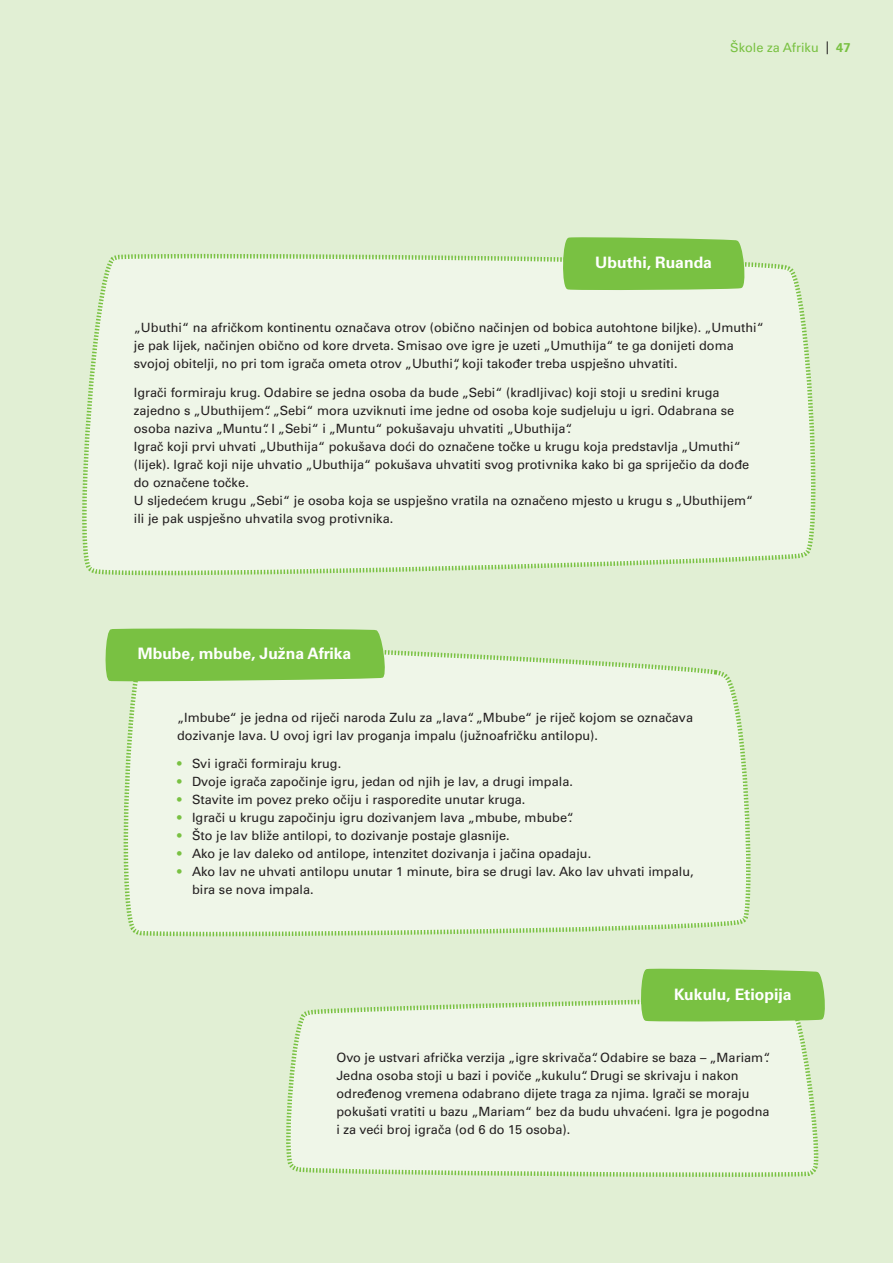
<style>
.page{position:relative;width:893px;height:1263px;background:#e1efd4}
.page>*{position:absolute;margin:0;border:0;box-sizing:border-box;transform-origin:0 0}
.t1{font:700 15.75px "Univers X";color:#fff}
.t2{font:12.75px/18px "Univers X";color:#231f20}
.t3{font:12.75px "Univers X";color:#79c142}
.s1{color:#231f20}
.s2{font-weight:700}
.s3{color:#79c142}
</style>
<div class="page">
<svg style="left:286px;top:999px;width:533px;height:178px;background:#ebf4e2"></svg>
<svg style="left:639px;top:968px;width:186px;height:54px;background:#80c44d"></svg>
<svg style="left:123px;top:650px;width:628px;height:287px;background:#ecf4e3"></svg>
<svg style="left:105px;top:628px;width:284px;height:54px;background:#81c44d"></svg>
<svg style="left:82px;top:253px;width:734px;height:323px;background:#ecf4e4"></svg>
<svg style="left:561px;top:237px;width:187px;height:54px;background:#83c550"></svg>
<p class="t3" style="left:730px;top:40px;width:122px">Škole za Afriku <span class="s1">|</span> <span class="s2">47</span></p>
<p class="t1" style="left:595px;top:253px;width:118px">Ubuthi, Ruanda</p>
<p class="t2" style="left:134px;top:319px;width:631px">„Ubuthi“ na afričkom kontinentu označava otrov (obično načinjen od bobica autohtone biljke). „Umuthi“ je pak lijek, načinjen obično od kore drveta. Smisao ove igre je uzeti „Umuthija“ te ga donijeti doma svojoj obitelji, no pri tom igrača ometa otrov „Ubuthi“, koji također treba uspješno uhvatiti.</p>
<p class="t2" style="left:134px;top:383px;width:621px">Igrači formiraju krug. Odabire se jedna osoba da bude „Sebi“ (kradljivac) koji stoji u sredini kruga zajedno s „Ubuthijem“. „Sebi“ mora uzviknuti ime jedne od osoba koje sudjeluju u igri. Odabrana se osoba naziva „Muntu“. I „Sebi“ i „Muntu“ pokušavaju uhvatiti „Ubuthija“.<br>Igrač koji prvi uhvati „Ubuthija“ pokušava doći do označene točke u krugu koja predstavlja „Umuthi“ (lijek). Igrač koji nije uhvatio „Ubuthija“ pokušava uhvatiti svog protivnika kako bi ga spriječio da dođe do označene točke.<br>U sljedećem krugu „Sebi“ je osoba koja se uspješno vratila na označeno mjesto u krugu s „Ubuthijem“ ili je pak uspješno uhvatila svog protivnika.</p>
<p class="t1" style="left:138px;top:644px;width:215px">Mbube, mbube, Južna Afrika</p>
<p class="t2" style="left:177px;top:708px;width:517px">„Imbube“ je jedna od riječi naroda Zulu za „lava“. „Mbube“ je riječ kojom se označava dozivanje lava. U ovoj igri lav proganja impalu (južnoafričku antilopu).</p>
<p class="t2" style="left:177px;top:755px;width:166px"><span class="s3">•</span> Svi igrači formiraju krug.</p>
<p class="t2" style="left:177px;top:773px;width:397px"><span class="s3">•</span> Dvoje igrača započinje igru, jedan od njih je lav, a drugi impala.</p>
<p class="t2" style="left:177px;top:791px;width:350px"><span class="s3">•</span> Stavite im povez preko očiju i rasporedite unutar kruga.</p>
<p class="t2" style="left:177px;top:809px;width:398px"><span class="s3">•</span> Igrači u krugu započinju igru dozivanjem lava „mbube, mbube“.</p>
<p class="t2" style="left:177px;top:827px;width:334px"><span class="s3">•</span> Što je lav bliže antilopi, to dozivanje postaje glasnije.</p>
<p class="t2" style="left:177px;top:845px;width:416px"><span class="s3">•</span> Ako je lav daleko od antilope, intenzitet dozivanja i jačina opadaju.</p>
<p class="t2" style="left:192px;top:863px;width:503px;text-indent:-15px"><span class="s3">•</span> Ako lav ne uhvati antilopu unutar 1 minute, bira se drugi lav. Ako lav uhvati impalu, bira se nova impala.</p>
<p class="t1" style="left:674px;top:985px;width:119px">Kukulu, Etiopija</p>
<p class="t2" style="left:336px;top:1048px;width:435px">Ovo je ustvari afrička verzija „igre skrivača“. Odabire se baza – „Mariam“.<br>Jedna osoba stoji u bazi i poviče „kukulu“. Drugi se skrivaju i nakon određenog vremena odabrano dijete traga za njima. Igrači se moraju pokušati vratiti u bazu „Mariam“ bez da budu uhvaćeni. Igra je pogodna i za veći broj igrača (od 6 do 15 osoba).</p>
</div>
